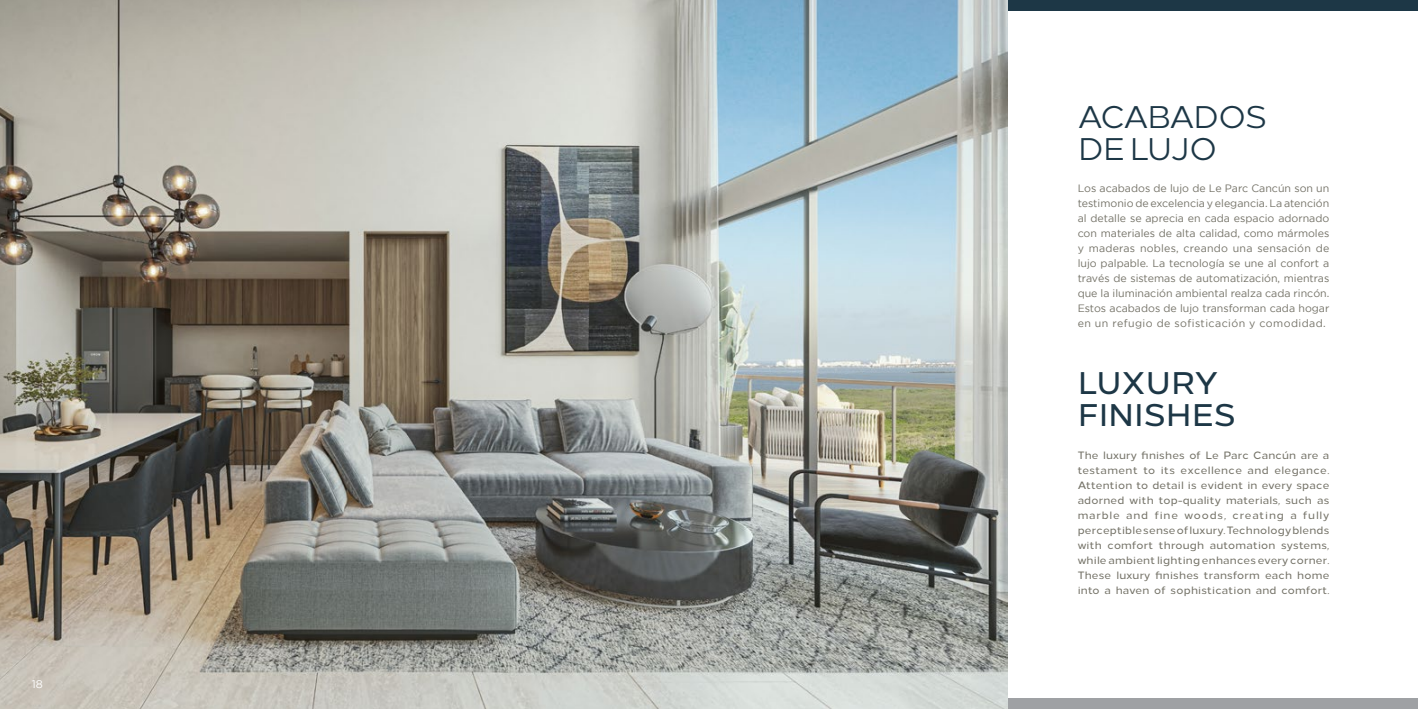
<style>
.page{position:relative;width:1418px;height:709px;background:#fff}
.page>*{position:absolute;margin:0;border:0;box-sizing:border-box;transform-origin:0 0}
.t1{font:31.25px/32.5px "Loew";letter-spacing:-.04em;color:#1d3746}
.t2{font:500 31.25px/32.5px "Loew";color:#1d3746}
.t3{font:11.25px "Gotham";color:#fff}
.t4{font:10.62px/15px "Gotham";letter-spacing:.04em;color:#747267;text-align:justify}
.t5{font:500 10.62px/15px "Loew";letter-spacing:.02em;color:#747267;text-align:justify}
</style>
<div class="page">
<div style="left:0;top:697px;width:1417px;height:12px;background:#9fa1a4"></div>
<div style="left:0;top:0;width:1417px;height:11px;background:#1d3746"></div>
<img style="left:0;top:0;width:1007px;height:709px">
<p class="t3" style="left:32px;top:678px;width:13px">18</p>
<h1 class="t1" style="left:1077px;top:98px;width:191px">ACABADOS<br>DE LUJO</h1>
<p class="t4" style="left:1077px;top:181px;width:253px">Los acabados de lujo de Le Parc Cancún son un testimonio de excelencia y elegancia. La atención al detalle se aprecia en cada espacio adornado con materiales de alta calidad, como mármoles y maderas nobles, creando una sensación de lujo palpable. La tecnología se une al confort a través de sistemas de automatización, mientras que la iluminación ambiental realza cada rincón.<br>Estos acabados de lujo transforman cada hogar en un refugio de sofisticación y comodidad.</p>
<h1 class="t2" style="left:1077px;top:363px;width:159px">LUXURY<br>FINISHES</h1>
<p class="t5" style="left:1077px;top:447px;width:253px">The luxury finishes of Le Parc Cancún are a testament to its excellence and elegance.<br>Attention to detail is evident in every space adorned with top-quality materials, such as marble and fine woods, creating a fully perceptible sense of luxury. Technology blends with comfort through automation systems, while ambient lighting enhances every corner.<br>These luxury finishes transform each home into a haven of sophistication and comfort.</p>
</div>
